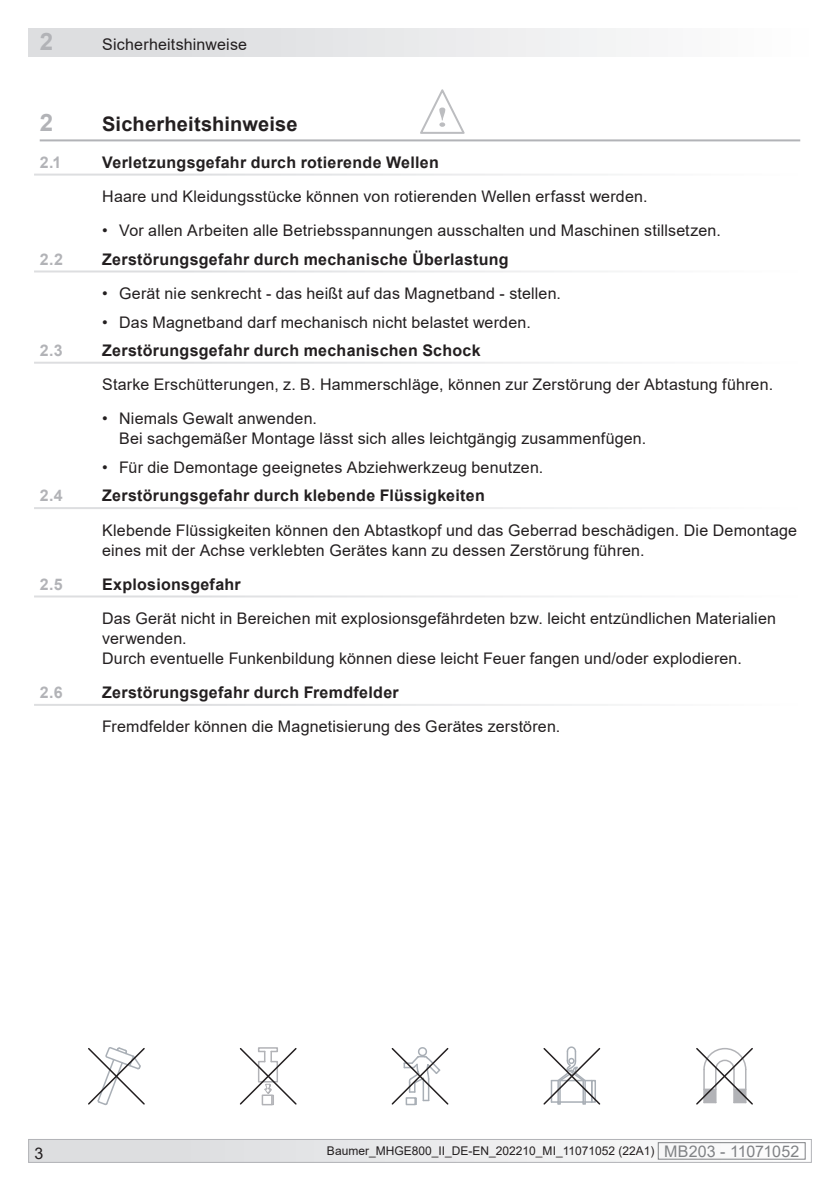
<style>
.page{position:relative;width:840px;height:1191px;background:#fff}
.page>*{position:absolute;margin:0;border:0;box-sizing:border-box;transform-origin:0 0}
.t1{font:700 24px "Arial";color:#b2b3b7}
.t2{font:700 20px "Arial";letter-spacing:.01em;color:#231f20}
.t3{font:16px/20px "Arial";letter-spacing:.01em;color:#231f20}
.t4{font:700 16px "Arial";letter-spacing:.015em;color:#231f20}
.t5{font:700 16px "Arial";color:#b2b3b7}
.t6{font:12px "Arial";color:#231f20}
.s1{font-size:16px;color:#808285}
</style>
<div class="page">
<div style="left:29px;top:1139px;width:781px;height:23px;background:linear-gradient(to right,#dbdcdf,#f5f5f5)"></div>
<div style="left:657px;top:1142px;width:148px;height:17px;border:1px solid #808285"></div>
<div style="left:28px;top:1139px;width:783px;height:23px;border:1px solid #b2b3b7"></div>
<div style="left:28px;top:28px;width:783px;height:29px;background:linear-gradient(to right,#d8d9db,#fdfdfd)"></div>
<hr style="left:40px;top:139px;width:759px;height:2px;background:#b2b3b7">
<svg style="left:420px;top:89px;width:44px;height:45px"></svg>
<svg style="left:88px;top:1047px;width:57px;height:59px"></svg>
<svg style="left:239px;top:1047px;width:58px;height:59px"></svg>
<svg style="left:543px;top:1046px;width:58px;height:59px"></svg>
<svg style="left:391px;top:1047px;width:58px;height:59px"></svg>
<svg style="left:696px;top:1048px;width:57px;height:57px"></svg>
<h1 class="t1" style="left:40px;top:24px;width:15px">2</h1>
<p class="t3" style="left:102px;top:34px;width:146px">Sicherheitshinweise</p>
<h1 class="t1" style="left:40px;top:106px;width:15px">2</h1>
<p class="t2" style="left:102px;top:110px;width:197px">Sicherheitshinweise</p>
<p class="t5" style="left:40px;top:151px;width:23px">2.1</p>
<p class="t4" style="left:102px;top:151px;width:338px">Verletzungsgefahr durch rotierende Wellen</p>
<p class="t3" style="left:102px;top:186px;width:546px">Haare und Kleidungsstücke können von rotierenden Wellen erfasst werden.</p>
<p class="t3" style="left:102px;top:220px;width:620px">• Vor allen Arbeiten alle Betriebsspannungen ausschalten und Maschinen stillsetzen.</p>
<p class="t5" style="left:40px;top:248px;width:25px">2.2</p>
<p class="t4" style="left:102px;top:248px;width:408px">Zerstörungsgefahr durch mechanische Überlastung</p>
<p class="t3" style="left:102px;top:283px;width:460px">• Gerät nie senkrecht - das heißt auf das Magnetband - stellen.</p>
<p class="t3" style="left:102px;top:312px;width:430px">• Das Magnetband darf mechanisch nicht belastet werden.</p>
<p class="t5" style="left:40px;top:339px;width:25px">2.3</p>
<p class="t4" style="left:102px;top:339px;width:380px">Zerstörungsgefahr durch mechanischen Schock</p>
<p class="t3" style="left:102px;top:374px;width:672px">Starke Erschütterungen, z. B. Hammerschläge, können zur Zerstörung der Abtastung führen.</p>
<p class="t3" style="left:119px;top:409px;width:528px;text-indent:-17px">• Niemals Gewalt anwenden.<br>Bei sachgemäßer Montage lässt sich alles leichtgängig zusammenfügen.</p>
<p class="t3" style="left:102px;top:457px;width:442px">• Für die Demontage geeignetes Abziehwerkzeug benutzen.</p>
<p class="t5" style="left:40px;top:484px;width:25px">2.4</p>
<p class="t4" style="left:102px;top:484px;width:384px">Zerstörungsgefahr durch klebende Flüssigkeiten</p>
<p class="t3" style="left:102px;top:520px;width:696px">Klebende Flüssigkeiten können den Abtastkopf und das Geberrad beschädigen. Die Demontage eines mit der Achse verklebten Gerätes kann zu dessen Zerstörung führen.</p>
<p class="t5" style="left:40px;top:573px;width:25px">2.5</p>
<p class="t4" style="left:102px;top:573px;width:140px">Explosionsgefahr</p>
<p class="t3" style="left:102px;top:608px;width:675px">Das Gerät nicht in Bereichen mit explosionsgefährdeten bzw. leicht entzündlichen Materialien verwenden.<br>Durch eventuelle Funkenbildung können diese leicht Feuer fangen und/oder explodieren.</p>
<p class="t5" style="left:40px;top:681px;width:24px">2.6</p>
<p class="t4" style="left:102px;top:681px;width:298px">Zerstörungsgefahr durch Fremdfelder</p>
<p class="t3" style="left:102px;top:716px;width:459px">Fremdfelder können die Magnetisierung des Gerätes zerstören.</p>
<p class="t3" style="left:35px;top:1143px;width:10px">3</p>
<p class="t6" style="left:327px;top:1143px;width:473px">Baumer_MHGE800_II_DE-EN_202210_MI_11071052 (22A1) <span class="s1">MB203 - 11071052</span></p>
</div>
